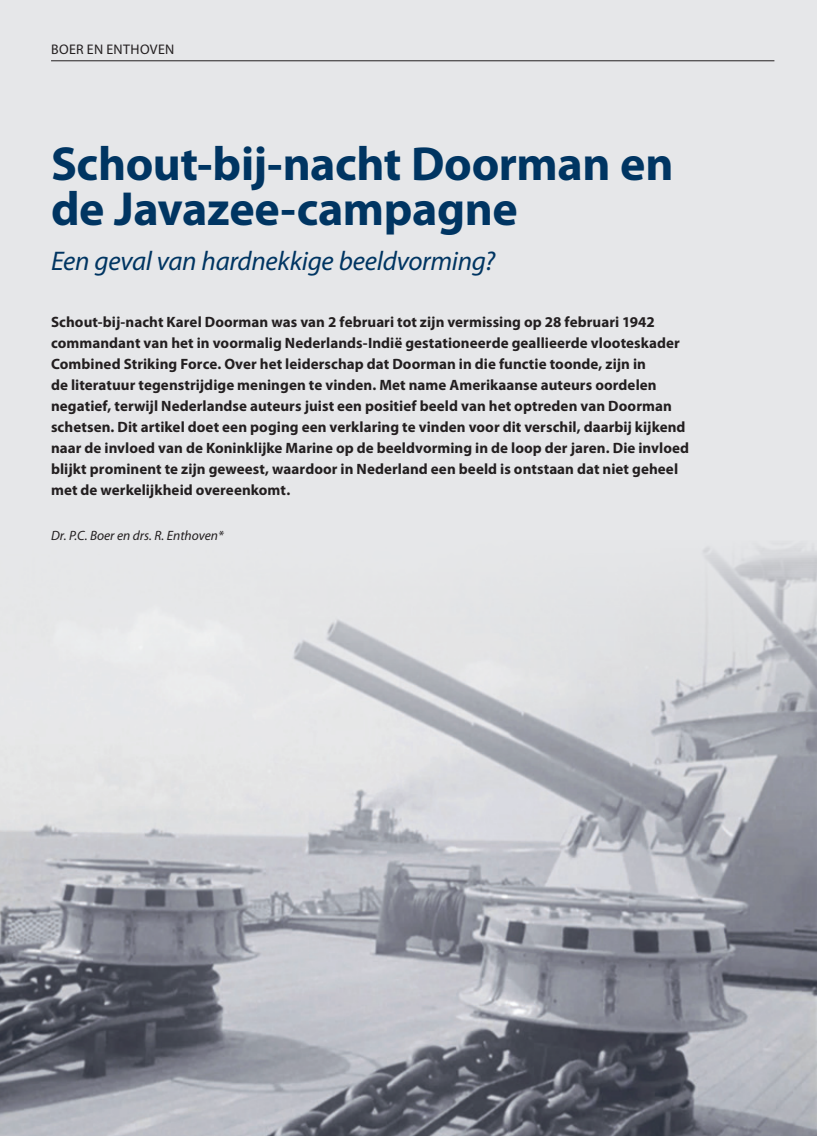
<style>
.page{position:relative;width:817px;height:1136px;background:#fff}
.page>*{position:absolute;margin:0;border:0;box-sizing:border-box;transform-origin:0 0}
.t1{font:700 48px/45px "Myriad Pro";letter-spacing:-.01em;color:#003562}
.t2{font:italic 27px "Myriad Pro";letter-spacing:-.01em;color:#003562}
.t3{font:700 15px/21px "Myriad Pro";letter-spacing:.005em;color:#231f20}
.t4{font:13.95px "Myriad Pro";color:#231f20}
.t5{font:italic 13.5px "Myriad Pro";color:#231f20}
</style>
<div class="page">
<div style="left:0;top:0;width:816px;height:1135px;background:#e6e7e9"></div>
<img style="left:0;top:546px;width:816px;height:589px">
<hr style="left:51px;top:60px;width:723px;height:1px;background:#231f20">
<p class="t4" style="left:51px;top:41px;width:17px">BOER</p>
<p class="t4" style="left:87px;top:41px;width:36px">EN ENTHOVEN</p>
<h1 class="t1" style="left:51px;top:140px;width:624px">Schout-bij-nacht Doorman en de Javazee-campagne</h1>
<h2 class="t2" style="left:51px;top:244px;width:445px">Een geval van hardnekkige beeldvorming?</h2>
<p class="t3" style="left:51px;top:311px;width:639px">Schout-bij-nacht Karel Doorman was van 2 februari tot zijn vermissing op 28 februari 1942 commandant van het in voormalig Nederlands-Indië gestationeerde geallieerde vlooteskader Combined Striking Force. Over het leiderschap dat Doorman in die functie toonde, zijn in<br>de literatuur tegenstrijdige meningen te vinden. Met name Amerikaanse auteurs oordelen negatief, terwijl Nederlandse auteurs juist een positief beeld van het optreden van Doorman schetsen. Dit artikel doet een poging een verklaring te vinden voor dit verschil, daarbij kijkend naar de invloed van de Koninklijke Marine op de beeldvorming in de loop der jaren. Die invloed blijkt prominent te zijn geweest, waardoor in Nederland een beeld is ontstaan dat niet geheel met de werkelijkheid overeenkomt.</p>
<p class="t5" style="left:51px;top:527px;width:174px">Dr. P.C. Boer en drs. R. Enthoven*</p>
</div>
